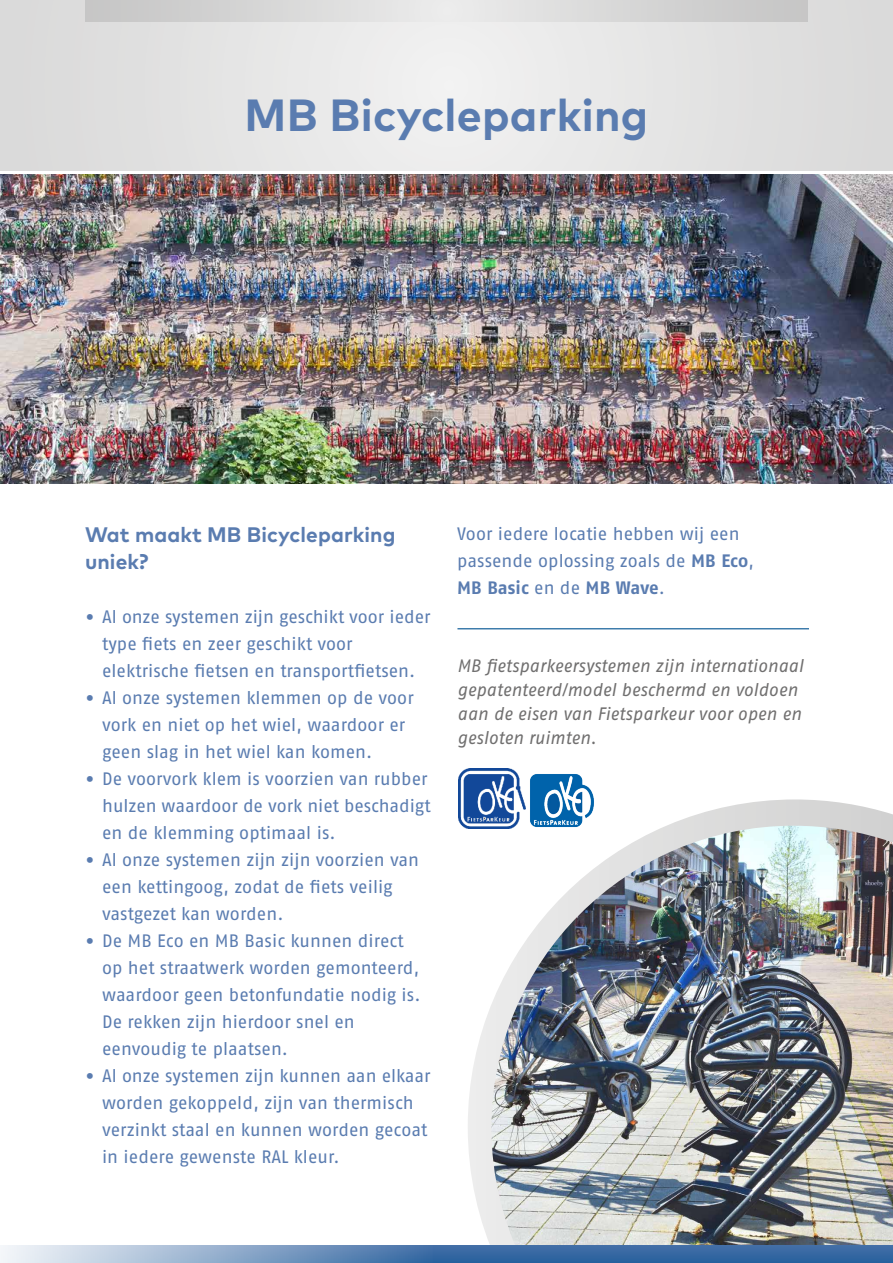
<style>
.page{position:relative;width:893px;height:1263px;background:#fff}
.page>*{position:absolute;margin:0;border:0;box-sizing:border-box;transform-origin:0 0}
.t1{font:700 45px "Mark OT";letter-spacing:.005em;color:#5a7cb0}
.t2{font:700 21px/27px "Mark OT";letter-spacing:.005em;color:#5a7cb0}
.t3{font:18px/27px "Fago No Regular Tf";color:#5a7cb0}
.t4{font:italic 18px/24px "Fago No Regular Tf";color:#706f6f}
.t5{font:700 18px "Fago No";color:#5a7cb0}
.s1{font-family:"Fago No";font-weight:700;font-size:24px}
.s2{font-family:"Fago No";font-weight:700}
.s3{font-family:"Fago No Regular Tf";font-weight:400}
</style>
<div class="page">
<div style="left:0;top:0;width:893px;height:170px;background:#e4e4e4"></div>
<svg style="left:85px;top:0;width:723px;height:21px"></svg>
<img style="left:468px;top:799px;width:425px;height:447px">
<img style="left:529px;top:774px;width:66px;height:53px">
<img style="left:458px;top:768px;width:67px;height:60px">
<hr style="left:457px;top:628px;width:352px;height:1px;background:#005291">
<img style="left:0;top:174px;width:893px;height:309px">
<div style="left:0;top:1246px;width:435px;height:17px;background:linear-gradient(to right,#f4f7fa,#3668a2)"></div>
<div style="left:434px;top:1246px;width:459px;height:17px;background:linear-gradient(to right,#3567a2,#3567a2)"></div>
<h1 class="t1" style="left:245px;top:86px;width:405px">MB Bicycleparking</h1>
<p class="t2" style="left:85px;top:520px;width:312px">Wat maakt MB Bicycleparking uniek?</p>
<p class="t3" style="left:102px;top:603px;width:330px;text-indent:-17px"><span class="s1">•</span> Al onze systemen zijn geschikt voor ieder type fiets en zeer geschikt voor elektrische fietsen en transportfietsen.</p>
<p class="t3" style="left:102px;top:684px;width:313px;text-indent:-17px"><span class="s1">•</span> Al onze systemen klemmen op de voor vork en niet op het wiel, waardoor er geen slag in het wiel kan komen.</p>
<p class="t3" style="left:102px;top:765px;width:330px;text-indent:-17px"><span class="s1">•</span> De voorvork klem is voorzien van rubber hulzen waardoor de vork niet beschadigt en de klemming optimaal is.</p>
<p class="t3" style="left:102px;top:846px;width:319px;text-indent:-17px"><span class="s1">•</span> Al onze systemen zijn zijn voorzien van een kettingoog, zodat de fiets veilig vastgezet kan worden.</p>
<p class="t3" style="left:102px;top:927px;width:320px;text-indent:-17px"><span class="s1">•</span> De MB Eco en MB Basic kunnen direct op het straatwerk worden gemonteerd, waardoor geen betonfundatie nodig is.<br>De rekken zijn hierdoor snel en eenvoudig te plaatsen.</p>
<p class="t3" style="left:102px;top:1062px;width:330px;text-indent:-17px"><span class="s1">•</span> Al onze systemen zijn kunnen aan elkaar worden gekoppeld, zijn van thermisch verzinkt staal en kunnen worden gecoat in iedere gewenste RAL kleur.</p>
<p class="t3" style="left:457px;top:520px;width:298px">Voor iedere locatie hebben wij een passende oplossing zoals de <span class="s2">MB Eco</span>,</p>
<p class="t5" style="left:457px;top:577px;width:209px">MB Basic <span class="s3">en de</span> MB Wave<span class="s3">.</span></p>
<p class="t4" style="left:457px;top:653px;width:348px">MB fietsparkeersystemen zijn internationaal gepatenteerd/model beschermd en voldoen aan de eisen van Fietsparkeur voor open en gesloten ruimten.</p>
</div>
